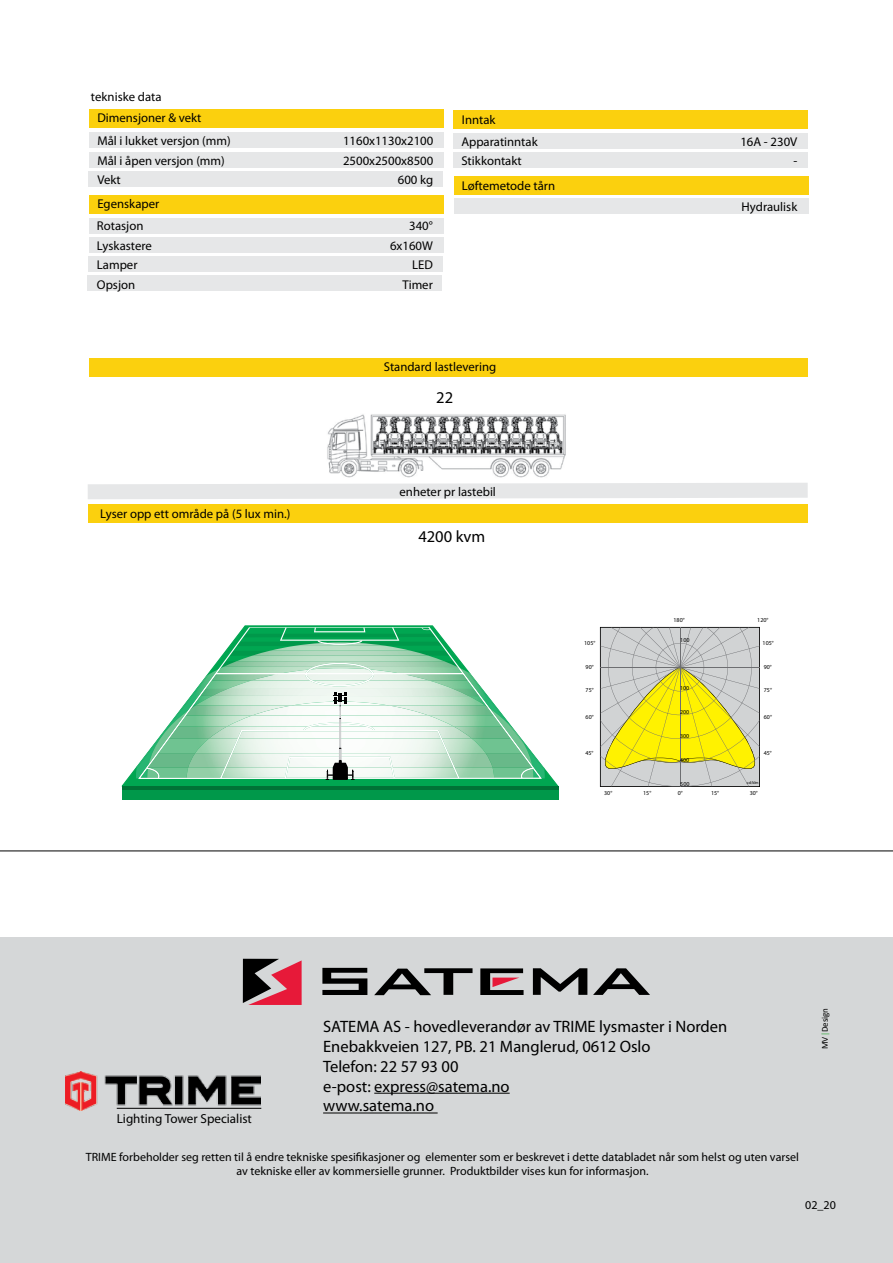
<style>
.page{position:relative;width:893px;height:1263px;background:#fff}
.page>*{position:absolute;margin:0;border:0;box-sizing:border-box;transform-origin:0 0}
.t1{font:16.5px/19.8px "Myriad Pro";color:#000}
.t2{font:13.05px "Myriad Pro";color:#000}
.t3{font:12.75px "Myriad Pro";color:#000}
.t4{font:12px/14.4px "Myriad Pro";color:#000;text-align:center}
.t5{font:9px "Calibri";color:#000}
.t6{font:6px "Myriad Pro";color:#000}
.t7{font:4.2px "Myriad Pro";color:#000;scale:.96 1}
.s1{color:#41ad49}
</style>
<div class="page">
<div style="left:454px;top:199px;width:355px;height:15px;background:#e6e7e8"></div>
<svg style="left:88px;top:483px;width:720px;height:16px;background:#e7e8e9"></svg>
<div style="left:87px;top:276px;width:355px;height:15px;background:#e6e7e8"></div>
<div style="left:88px;top:172px;width:355px;height:15px;background:#e6e7e8"></div>
<div style="left:89px;top:152px;width:355px;height:15px;background:#e6e7e8"></div>
<div style="left:89px;top:109px;width:355px;height:19px;background:#fbd00e"></div>
<div style="left:89px;top:132px;width:355px;height:15px;background:#e6e7e8"></div>
<div style="left:88px;top:257px;width:354px;height:15px;background:#e6e7e8"></div>
<div style="left:89px;top:237px;width:354px;height:15px;background:#e6e7e8"></div>
<div style="left:89px;top:195px;width:354px;height:19px;background:#fbd00e"></div>
<div style="left:89px;top:218px;width:354px;height:15px;background:#e6e7e8"></div>
<div style="left:453px;top:153px;width:355px;height:15px;background:#e6e7e8"></div>
<div style="left:453px;top:111px;width:355px;height:18px;background:#fbd00e"></div>
<div style="left:453px;top:133px;width:355px;height:15px;background:#e6e7e8"></div>
<div style="left:89px;top:359px;width:719px;height:18px;background:#fbd00e"></div>
<img style="left:327px;top:414px;width:239px;height:64px">
<div style="left:88px;top:504px;width:720px;height:19px;background:#fbd00e"></div>
<hr style="left:0;top:850px;width:893px;height:1px;background:#000">
<div style="left:454px;top:176px;width:355px;height:18px;background:#fbd00e"></div>
<svg style="left:122px;top:625px;width:436px;height:161px"></svg>
<div style="left:122px;top:786px;width:436px;height:6px;background:#007236"></div>
<div style="left:122px;top:790px;width:436px;height:10px;background:#00984a"></div>
<img style="left:138px;top:667px;width:404px;height:111px">
<svg style="left:599px;top:627px;width:161px;height:160px;background:#d4d183"></svg>
<svg style="left:147px;top:627px;width:387px;height:153px"></svg>
<div style="left:0;top:937px;width:893px;height:326px;background:#d5d7d8"></div>
<img style="left:65px;top:1071px;width:196px;height:39px">
<hr style="left:117px;top:1108px;width:144px;height:1px;background:#000">
<hr style="left:374px;top:1093px;width:136px;height:1px;background:#000">
<hr style="left:323px;top:1112px;width:115px;height:1px;background:#000">
<svg style="left:243px;top:959px;width:59px;height:46px"></svg>
<svg style="left:322px;top:968px;width:45px;height:27px"></svg>
<svg style="left:533px;top:968px;width:54px;height:27px"></svg>
<svg style="left:374px;top:968px;width:98px;height:27px"></svg>
<svg style="left:593px;top:968px;width:57px;height:27px"></svg>
<svg style="left:480px;top:968px;width:44px;height:27px"></svg>
<p class="t3" style="left:91px;top:88px;width:72px">tekniske data</p>
<p class="t3" style="left:97px;top:110px;width:106px">Dimensjoner &amp; vekt</p>
<p class="t3" style="left:97px;top:133px;width:135px">Mål i lukket versjon (mm)</p>
<p class="t3" style="left:343px;top:133px;width:92px">1160x1130x2100</p>
<p class="t3" style="left:97px;top:153px;width:129px">Mål i åpen versjon (mm)</p>
<p class="t3" style="left:343px;top:153px;width:92px">2500x2500x8500</p>
<p class="t3" style="left:97px;top:172px;width:25px">Vekt</p>
<p class="t3" style="left:398px;top:172px;width:37px">600 kg</p>
<p class="t3" style="left:97px;top:196px;width:64px">Egenskaper</p>
<p class="t3" style="left:97px;top:218px;width:48px">Rotasjon</p>
<p class="t3" style="left:409px;top:218px;width:25px">340°</p>
<p class="t3" style="left:97px;top:238px;width:57px">Lyskastere</p>
<p class="t3" style="left:390px;top:238px;width:44px">6x160W</p>
<p class="t3" style="left:97px;top:257px;width:42px">Lamper</p>
<p class="t3" style="left:412px;top:257px;width:22px">LED</p>
<p class="t3" style="left:97px;top:277px;width:40px">Opsjon</p>
<p class="t3" style="left:402px;top:277px;width:32px">Timer</p>
<p class="t3" style="left:462px;top:112px;width:35px">Inntak</p>
<p class="t3" style="left:461px;top:134px;width:78px">Apparatinntak</p>
<p class="t3" style="left:740px;top:134px;width:58px">16A - 230V</p>
<p class="t3" style="left:461px;top:153px;width:62px">Stikkontakt</p>
<p class="t3" style="left:793px;top:153px;width:5px">-</p>
<p class="t3" style="left:462px;top:178px;width:95px">Løftemetode tårn</p>
<p class="t3" style="left:741px;top:198px;width:57px">Hydraulisk</p>
<p class="t3" style="left:384px;top:359px;width:114px">Standard lastlevering</p>
<p class="t1" style="left:436px;top:387px;width:18px">22</p>
<p class="t3" style="left:100px;top:506px;width:192px">Lyser opp ett område på (5 lux min.)</p>
<p class="t3" style="left:400px;top:484px;width:98px">enheter pr lastebil</p>
<p class="t1" style="left:418px;top:526px;width:69px">4200 kvm</p>
<p class="t6" style="left:584px;top:639px;width:13px">105°</p>
<p class="t6" style="left:586px;top:663px;width:10px">90°</p>
<p class="t6" style="left:586px;top:686px;width:10px">75°</p>
<p class="t6" style="left:586px;top:713px;width:10px">60°</p>
<p class="t6" style="left:585px;top:749px;width:10px">45°</p>
<p class="t6" style="left:673px;top:616px;width:13px">180°</p>
<p class="t6" style="left:757px;top:616px;width:13px">120°</p>
<p class="t6" style="left:763px;top:639px;width:13px">105°</p>
<p class="t6" style="left:764px;top:663px;width:10px">90°</p>
<p class="t6" style="left:764px;top:686px;width:10px">75°</p>
<p class="t6" style="left:764px;top:713px;width:10px">60°</p>
<p class="t6" style="left:764px;top:749px;width:10px">45°</p>
<p class="t6" style="left:680px;top:637px;width:11px">100</p>
<p class="t6" style="left:680px;top:684px;width:11px">100</p>
<p class="t6" style="left:680px;top:708px;width:11px">200</p>
<p class="t6" style="left:680px;top:732px;width:11px">300</p>
<p class="t6" style="left:680px;top:756px;width:11px">400</p>
<p class="t6" style="left:680px;top:780px;width:11px">500</p>
<p class="t7" style="left:747px;top:780px;width:14px">cd/klm</p>
<p class="t6" style="left:678px;top:789px;width:6px">0°</p>
<p class="t6" style="left:604px;top:789px;width:10px">30°</p>
<p class="t6" style="left:643px;top:789px;width:10px">15°</p>
<p class="t6" style="left:711px;top:789px;width:10px">15°</p>
<p class="t6" style="left:750px;top:789px;width:10px">30°</p>
<p class="t2" style="left:117px;top:1110px;width:137px">Lighting Tower Specialist</p>
<p class="t1" style="left:323px;top:1016px;width:406px">SATEMA AS - hovedleverandør av TRIME lysmaster i Norden<br>Enebakkveien 127, PB. 21 Manglerud, 0612 Oslo<br>Telefon: 22 57 93 00<br>e-post: express@satema.no<br>www.satema.no</p>
<p class="t4" style="left:86px;top:1149px;width:715px">TRIME forbeholder seg retten til å endre tekniske spesifikasjoner og elementer som er beskrevet i dette databladet når som helst og uten varsel av tekniske eller av kommersielle grunner. Produktbilder vises kun for informasjon.</p>
<p class="t5" style="left:819px;top:1049px;width:43px;rotate:-90deg">MV<span class="s1">|</span>Design</p>
<p class="t4" style="left:805px;top:1198px;width:32px">02_20</p>
</div>
